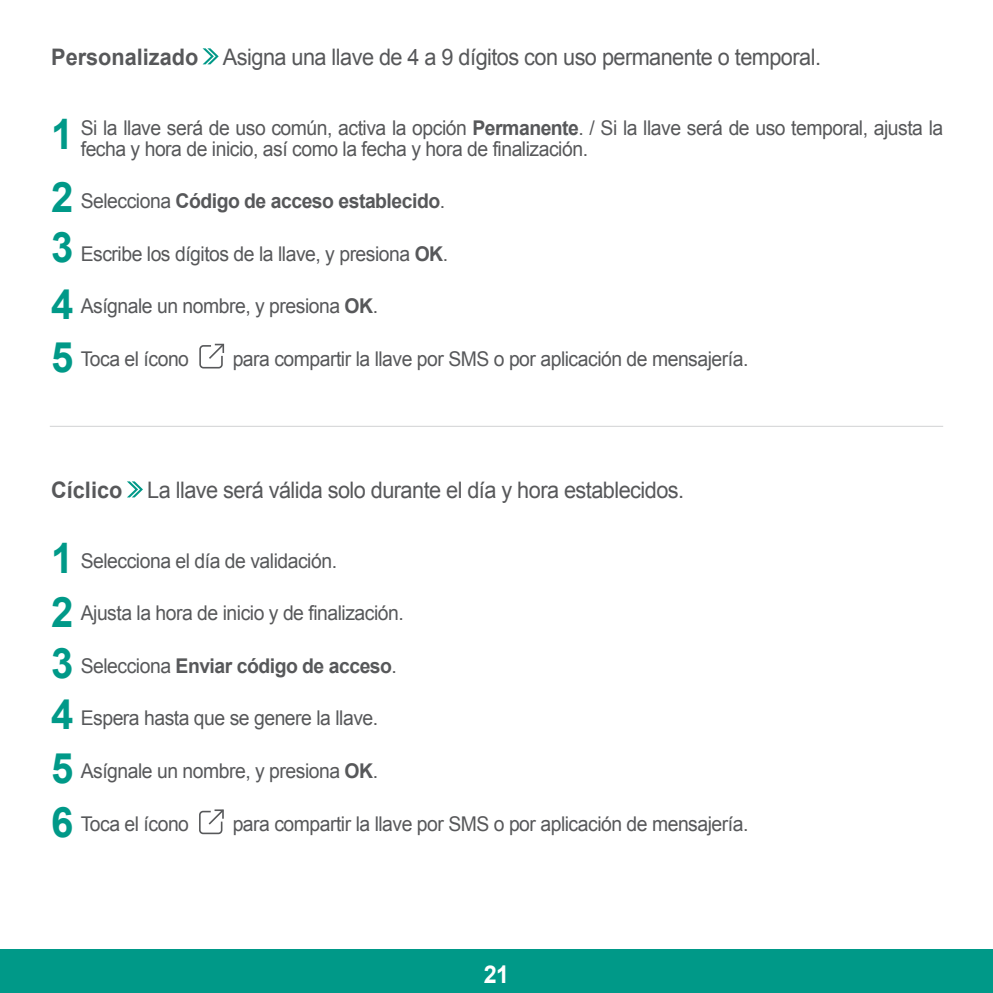
<style>
.page{position:relative;width:993px;height:993px;background:#fff}
.page>*{position:absolute;margin:0;border:0;box-sizing:border-box;transform-origin:0 0}
.t1{font:700 42px/52.9px "Arial";color:#098;scale:.95 1}
.t2{font:700 24.5px "Arial";color:#fff;scale:.95 1}
.t3{font:22.75px "Arial";letter-spacing:-.025em;color:#57585a;scale:.95 1}
.t4{font:20.3px/21px "Arial";letter-spacing:-.025em;color:#57585a;scale:.95 1}
.t5{font:700 20.3px "Arial";letter-spacing:-.025em;color:#57585a;scale:.95 1}
.s1{font-weight:700}
.s2{font-weight:400}
</style>
<div class="page">
<div style="left:0;top:949px;width:992px;height:43px;background:#098"></div>
<svg style="left:202px;top:48px;width:16px;height:16px"></svg>
<svg style="left:199px;top:343px;width:26px;height:26px"></svg>
<svg style="left:127px;top:481px;width:16px;height:16px"></svg>
<svg style="left:199px;top:809px;width:25px;height:25px"></svg>
<hr style="left:50px;top:425px;width:892px;height:2px;background:#d1d2d4">
<p class="t3" style="left:51px;top:42px;width:811px"><span class="s1">Personalizado</span> Asigna una llave de 4 a 9 dígitos con uso permanente o temporal.</p>
<h1 class="t1" style="left:51px;top:104px;width:25px;line-height:63px">1<br>2</h1>
<h1 class="t1" style="left:51px;top:220px;width:25px;line-height:57.1px">3<br>4</h1>
<h1 class="t1" style="left:51px;top:332px;width:25px">5</h1>
<p class="t4" style="left:81px;top:117px;width:909px">Si la llave será de uso común, activa la opción <span class="s1">Permanente</span>. / Si la llave será de uso temporal, ajusta la fecha y hora de inicio, así como la fecha y hora de finalización.</p>
<p class="t5" style="left:81px;top:188px;width:385px"><span class="s2">Selecciona</span> Código de acceso establecido<span class="s2">.</span></p>
<p class="t4" style="left:81px;top:243px;width:388px">Escribe los dígitos de la llave, y presiona <span class="s1">OK</span>.</p>
<p class="t4" style="left:81px;top:296px;width:314px">Asígnale un nombre, y presiona <span class="s1">OK</span>.</p>
<p class="t4" style="left:81px;top:348px;width:115px">Toca el ícono</p>
<p class="t4" style="left:232px;top:348px;width:544px">para compartir la llave por SMS o por aplicación de mensajería.</p>
<p class="t3" style="left:51px;top:474px;width:667px"><span class="s1">Cíclico</span> La llave será válida solo durante el día y hora establecidos.</p>
<h1 class="t1" style="left:51px;top:532px;width:25px;text-align:justify">1<br>2<br>3<br>4<br>5<br>6</h1>
<p class="t4" style="left:81px;top:550px;width:271px">Selecciona el día de validación.</p>
<p class="t4" style="left:81px;top:602px;width:341px">Ajusta la hora de inicio y de finalización.</p>
<p class="t5" style="left:81px;top:652px;width:334px"><span class="s2">Selecciona</span> Enviar código de acceso<span class="s2">.</span></p>
<p class="t4" style="left:81px;top:707px;width:314px">Espera hasta que se genere la llave.</p>
<p class="t4" style="left:81px;top:760px;width:314px">Asígnale un nombre, y presiona <span class="s1">OK</span>.</p>
<p class="t4" style="left:81px;top:812px;width:115px">Toca el ícono</p>
<p class="t4" style="left:232px;top:812px;width:544px">para compartir la llave por SMS o por aplicación de mensajería.</p>
<p class="t2" style="left:483px;top:957px;width:28px">21</p>
</div>
